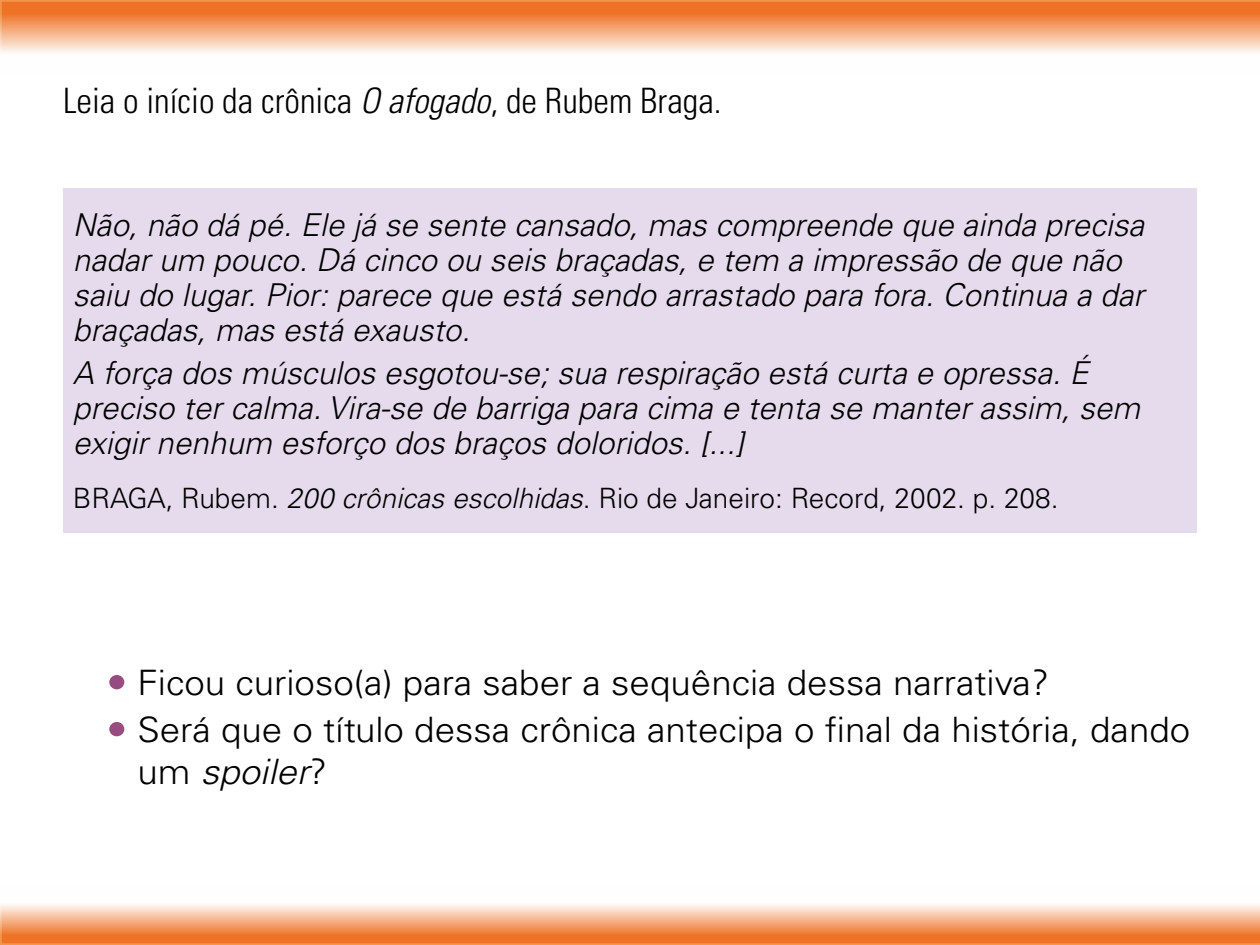
<style>
.page{position:relative;width:1260px;height:945px;background:#fff}
.page>*{position:absolute;margin:0;border:0;box-sizing:border-box;transform-origin:0 0}
.t1{font:300 35px/42px "Univers LT Std";color:#000;scale:1.05 1}
.t2{font:300 condensed 35px "Univers LT Std";color:#000}
.t3{font:italic 300 31.5px/35px "Univers LT Std";color:#000}
.t4{font:300 28px "Univers LT Std";color:#000}
.s1{font-style:italic}
.s2{color:#964c7f}
</style>
<div class="page">
<div style="left:63px;top:189px;width:1134px;height:344px;background:#e6dbed"></div>
<svg style="left:0;top:0;width:1260px;height:53px;background:#f3a574"></svg>
<svg style="left:0;top:904px;width:1260px;height:41px;background:#f4a777"></svg>
<div style="left:109px;top:675px;width:15px;height:14px;border:2px solid #964c7f;border-radius:50%"></div>
<div style="left:109px;top:722px;width:15px;height:14px;border:2px solid #964c7f;border-radius:50%"></div>
<p class="t2" style="left:63px;top:80px;width:660px">Leia o início da crônica <span class="s1">O afogado</span>, de Rubem Braga.</p>
<p class="t3" style="left:73px;top:208px;width:1073px">Não, não dá pé. Ele já se sente cansado, mas compreende que ainda precisa nadar um pouco. Dá cinco ou seis braçadas, e tem a impressão de que não saiu do lugar. Pior: parece que está sendo arrastado para fora. Continua a dar braçadas, mas está exausto.</p>
<p class="t3" style="left:73px;top:355px;width:1069px">A força dos músculos esgotou-se; sua respiração está curta e opressa. É preciso ter calma. Vira-se de barriga para cima e tenta se manter assim, sem exigir nenhum esforço dos braços doloridos. [...]</p>
<p class="t4" style="left:73px;top:482px;width:987px">BRAGA, Rubem. <span class="s1">200 crônicas escolhidas</span>. Rio de Janeiro: Record, 2002. p. 208.</p>
<p class="t1" style="left:108px;top:661px;width:898px"><span class="s2">•</span> Ficou curioso(a) para saber a sequência dessa narrativa?</p>
<p class="t1" style="left:137px;top:708px;width:1004px;text-indent:-30px"><span class="s2">•</span> Será que o título dessa crônica antecipa o final da história, dando um <span class="s1">spoiler</span>?</p>
</div>
